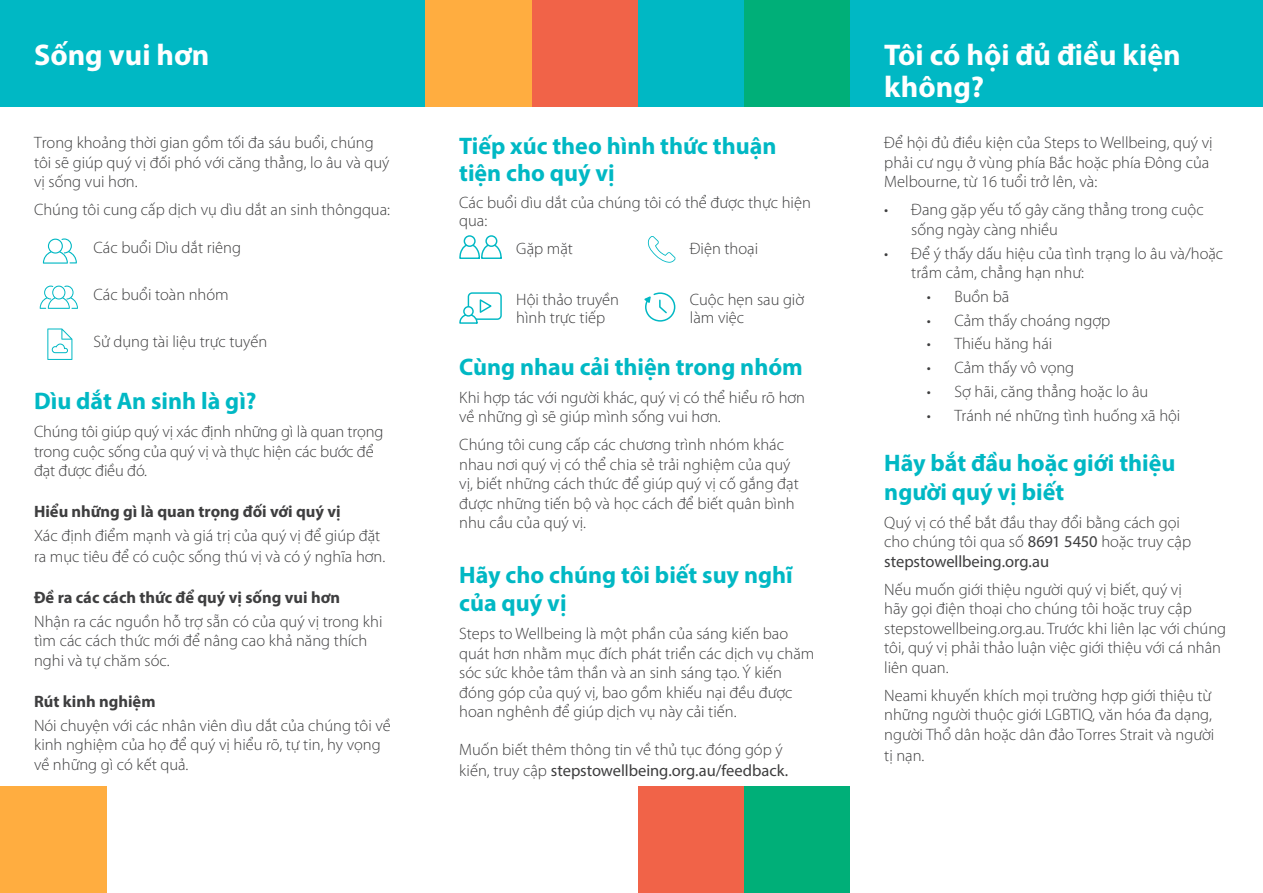
<style>
.page{position:relative;width:1263px;height:893px;background:#fff}
.page>*{position:absolute;margin:0;border:0;box-sizing:border-box;transform-origin:0 0}
.Bannerhead{font:700 30px/31.5px "Myriad Pro";color:#fff}
.Heading2{font:700 24px/28.8px "Myriad Pro";color:#00b8c4}
.Body{font:300 16.5px/19.5px "Myriad Pro";color:#3e3e3f}
.Heading1{font:300 16.5px/19.5px "Myriad Pro";color:#3e3e3f}
.Subheading3{font:700 16.5px "Myriad Pro";color:#3e3e3f}
.Infographics{font:300 16.5px "Myriad Pro";color:#3e3e3f}
.s1{font-weight:400}
</style>
<div class="page">
<div style="left:0;top:0;width:1263px;height:106px;background:#00b8c4"></div>
<div style="left:744px;top:0;width:106px;height:106px;background:#00af78"></div>
<div style="left:531px;top:0;width:107px;height:106px;background:#f16348"></div>
<div style="left:0;top:787px;width:106px;height:106px;background:#ffad40"></div>
<div style="left:638px;top:787px;width:106px;height:106px;background:#f16348"></div>
<div style="left:744px;top:787px;width:106px;height:106px;background:#00af78"></div>
<div style="left:425px;top:0;width:106px;height:106px;background:#ffad40"></div>
<svg style="left:40px;top:286px;width:38px;height:23px"></svg>
<svg style="left:43px;top:238px;width:34px;height:26px"></svg>
<svg style="left:47px;top:328px;width:25px;height:32px"></svg>
<svg style="left:647px;top:236px;width:29px;height:27px"></svg>
<svg style="left:644px;top:292px;width:32px;height:30px"></svg>
<div style="left:468px;top:292px;width:34px;height:28px;border:1px solid #00b8c4;border-radius:4px"></div>
<svg style="left:459px;top:297px;width:34px;height:27px"></svg>
<svg style="left:464px;top:307px;width:9px;height:9px"></svg>
<div style="left:463px;top:306px;width:11px;height:11px;border:1px solid #00b8c4;border-radius:50%"></div>
<div style="left:485px;top:235px;width:12px;height:12px;border:1px solid #00b8c4;border-radius:50%"></div>
<svg style="left:459px;top:242px;width:43px;height:17px"></svg>
<svg style="left:464px;top:236px;width:11px;height:10px"></svg>
<div style="left:464px;top:235px;width:12px;height:12px;border:1px solid #00b8c4;border-radius:50%"></div>
<p class="Bannerhead" style="left:34px;top:38px;width:177px">Sống vui hơn</p>
<p class="Bannerhead" style="left:884px;top:38px;width:298px">Tôi có hội đủ điều kiện không?</p>
<p class="Body" style="left:34px;top:133px;width:357px">Trong khoảng thời gian gồm tối đa sáu buổi, chúng tôi sẽ giúp quý vị đối phó với căng thẳng, lo âu và quý vị sống vui hơn.</p>
<p class="Body" style="left:34px;top:200px;width:358px">Chúng tôi cung cấp dịch vụ dìu dắt an sinh thôngqua:</p>
<p class="Infographics" style="left:94px;top:238px;width:149px">Các buổi Dìu dắt riêng</p>
<p class="Body" style="left:94px;top:285px;width:137px">Các buổi toàn nhóm</p>
<p class="Body" style="left:94px;top:331px;width:175px">Sử dụng tài liệu trực tuyến</p>
<p class="Heading2" style="left:34px;top:386px;width:224px">Dìu dắt An sinh là gì?</p>
<p class="Body" style="left:34px;top:422px;width:351px">Chúng tôi giúp quý vị xác định những gì là quan trọng trong cuộc sống của quý vị và thực hiện các bước để đạt được điều đó.</p>
<p class="Subheading3" style="left:34px;top:501px;width:308px">Hiểu những gì là quan trọng đối với quý vị</p>
<p class="Body" style="left:34px;top:525px;width:353px;line-height:21px">Xác định điểm mạnh và giá trị của quý vị để giúp đặt ra mục tiêu để có cuộc sống thú vị và có ý nghĩa hơn.</p>
<p class="Subheading3" style="left:34px;top:587px;width:308px">Đề ra các cách thức để quý vị sống vui hơn</p>
<p class="Body" style="left:34px;top:612px;width:350px">Nhận ra các nguồn hỗ trợ sẵn có của quý vị trong khi tìm các cách thức mới để nâng cao khả năng thích nghi và tự chăm sóc.</p>
<p class="Subheading3" style="left:34px;top:691px;width:123px">Rút kinh nghiệm</p>
<p class="Body" style="left:34px;top:715px;width:358px">Nói chuyện với các nhân viên dìu dắt của chúng tôi về kinh nghiệm của họ để quý vị hiểu rõ, tự tin, hy vọng về những gì có kết quả.</p>
<p class="Heading2" style="left:459px;top:132px;width:319px;line-height:27px">Tiếp xúc theo hình thức thuận tiện cho quý vị</p>
<p class="Body" style="left:459px;top:193px;width:353px;line-height:18px">Các buổi dìu dắt của chúng tôi có thể được thực hiện qua:</p>
<p class="Body" style="left:516px;top:239px;width:58px">Gặp mặt</p>
<p class="Body" style="left:690px;top:239px;width:70px">Điện thoại</p>
<p class="Body" style="left:516px;top:290px;width:104px;line-height:18px">Hội thảo truyền hình trực tiếp</p>
<p class="Body" style="left:690px;top:290px;width:116px;line-height:18px">Cuộc hẹn sau giờ làm việc</p>
<p class="Heading2" style="left:459px;top:352px;width:345px">Cùng nhau cải thiện trong nhóm</p>
<p class="Body" style="left:459px;top:387px;width:347px">Khi hợp tác với người khác, quý vị có thể hiểu rõ hơn về những gì sẽ giúp mình sống vui hơn.</p>
<p class="Body" style="left:459px;top:435px;width:341px">Chúng tôi cung cấp các chương trình nhóm khác nhau nơi quý vị có thể chia sẻ trải nghiệm của quý vị, biết những cách thức để giúp quý vị cố gắng đạt được những tiến bộ và học cách để biết quân bình nhu cầu của quý vị.</p>
<p class="Heading2" style="left:459px;top:559px;width:335px">Hãy cho chúng tôi biết suy nghĩ của quý vị</p>
<p class="Heading1" style="left:459px;top:624px;width:357px">Steps to Wellbeing là một phần của sáng kiến bao quát hơn nhằm mục đích phát triển các dịch vụ chăm sóc sức khỏe tâm thần và an sinh sáng tạo. Ý kiến đóng góp của quý vị, bao gồm khiếu nại đều được hoan nghênh để giúp dịch vụ này cải tiến.</p>
<p class="Body" style="left:459px;top:739px;width:330px;line-height:21px">Muốn biết thêm thông tin về thủ tục đóng góp ý kiến, truy cập <span class="s1">stepstowellbeing.org.au/feedback.</span></p>
<p class="Body" style="left:884px;top:133px;width:330px">Để hội đủ điều kiện của Steps to Wellbeing, quý vị phải cư ngụ ở vùng phía Bắc hoặc phía Đông của<br>Melbourne, từ 16 tuổi trở lên, và:</p>
<p class="Heading1" style="left:911px;top:200px;width:294px;text-indent:-27px">• Đang gặp yếu tố gây căng thẳng trong cuộc sống ngày càng nhiều</p>
<p class="Heading1" style="left:911px;top:243px;width:313px;text-indent:-27px">• Để ý thấy dấu hiệu của tình trạng lo âu và/hoặc trầm cảm, chẳng hạn như:</p>
<p class="Heading1" style="left:927px;top:287px;width:84px">• Buồn bã</p>
<p class="Heading1" style="left:927px;top:310px;width:185px">• Cảm thấy choáng ngợp</p>
<p class="Heading1" style="left:927px;top:334px;width:127px">• Thiếu hăng hái</p>
<p class="Heading1" style="left:927px;top:358px;width:149px">• Cảm thấy vô vọng</p>
<p class="Heading1" style="left:927px;top:382px;width:223px">• Sợ hãi, căng thẳng hoặc lo âu</p>
<p class="Heading1" style="left:927px;top:405px;width:255px">• Tránh né những tình huống xã hội</p>
<p class="Heading2" style="left:884px;top:447px;width:293px">Hãy bắt đầu hoặc giới thiệu người quý vị biết</p>
<p class="Body" style="left:884px;top:512px;width:308px">Quý vị có thể bắt đầu thay đổi bằng cách gọi cho chúng tôi qua số <span class="s1">8691 5450</span> hoặc truy cập <span class="s1">stepstowellbeing.org.au</span></p>
<p class="Body" style="left:884px;top:579px;width:343px">Nếu muốn giới thiệu người quý vị biết, quý vị<br>hãy gọi điện thoại cho chúng tôi hoặc truy cập stepstowellbeing.org.au. Trước khi liên lạc với chúng tôi, quý vị phải thảo luận việc giới thiệu với cá nhân liên quan.</p>
<p class="Body" style="left:884px;top:685px;width:332px">Neami khuyến khích mọi trường hợp giới thiệu từ những người thuộc giới LGBTIQ, văn hóa đa dạng, người Thổ dân hoặc dân đảo Torres Strait và người</p>
<p class="Body" style="left:884px;top:745px;width:42px">tị nạn.</p>
</div>
